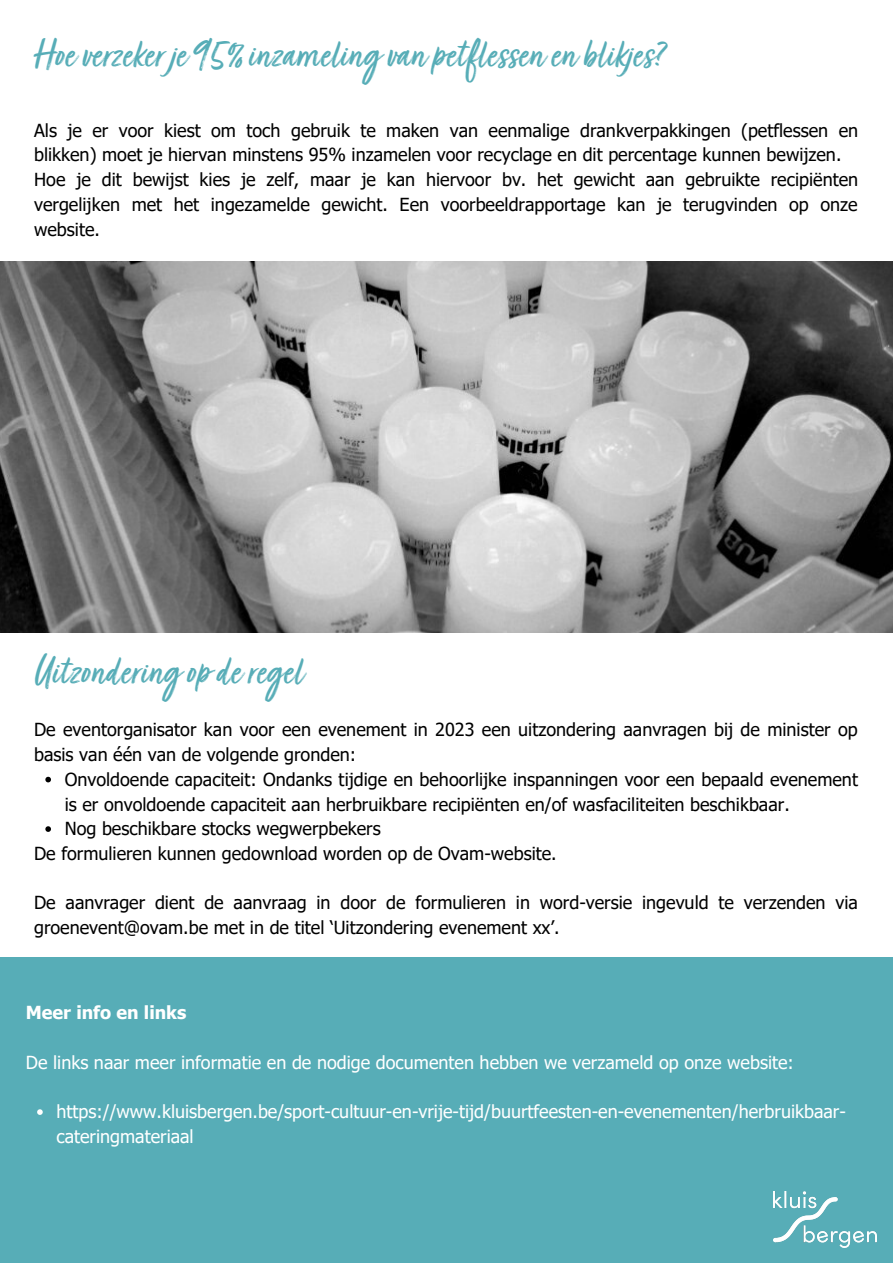
<style>
.page{position:relative;width:893px;height:1264px;background:#fff}
.page>*{position:absolute;margin:0;border:0;box-sizing:border-box;transform-origin:0 0}
.t1{font:45px "Turbinado Dry";color:#57adb7}
.t2{font:18px/24.8px "Tahoma";color:#000}
.t3{font:18px/24.8px "Tahoma";color:#fff}
.t4{font:700 18px "Tahoma";color:#fff}
</style>
<div class="page">
<img style="left:0;top:261px;width:892px;height:371px">
<div style="left:0;top:957px;width:892px;height:305px;background:#57adb7"></div>
<svg style="left:37px;top:1109px;width:6px;height:5px"></svg>
<img style="left:773px;top:1191px;width:103px;height:56px">
<svg style="left:45px;top:776px;width:6px;height:6px"></svg>
<svg style="left:45px;top:826px;width:6px;height:5px"></svg>
<p class="t1" style="left:34px;top:40px;width:633px">Hoe verzeker je95%inzamelingvanpetflessenenblikjes?</p>
<p class="t2" style="left:34px;top:117px;width:825px">Als je er voor kiest om toch gebruik te maken van eenmalige drankverpakkingen (petflessen en blikken) moet je hiervan minstens 95% inzamelen voor recyclage en dit percentage kunnen bewijzen.</p>
<p class="t2" style="left:34px;top:167px;width:825px;text-align:justify">Hoe je dit bewijst kies je zelf, maar je kan hiervoor bv. het gewicht aan gebruikte recipiënten vergelijken met het ingezamelde gewicht. Een voorbeeldrapportage kan je terugvinden op onze website.</p>
<p class="t1" style="left:34px;top:656px;width:271px">Uitzonderingopde regel</p>
<p class="t2" style="left:34px;top:716px;width:825px">De eventorganisator kan voor een evenement in 2023 een uitzondering aanvragen bij de minister op basis van één van de volgende gronden:</p>
<p class="t2" style="left:65px;top:766px;width:794px">Onvoldoende capaciteit: Ondanks tijdige en behoorlijke inspanningen voor een bepaald evenement is er onvoldoende capaciteit aan herbruikbare recipiënten en/of wasfaciliteiten beschikbaar.</p>
<p class="t2" style="left:65px;top:815px;width:317px">Nog beschikbare stocks wegwerpbekers</p>
<p class="t2" style="left:34px;top:840px;width:524px">De formulieren kunnen gedownload worden op de Ovam-website.</p>
<p class="t2" style="left:34px;top:890px;width:825px">De aanvrager dient de aanvraag in door de formulieren in word-versie ingevuld te verzenden via groenevent@ovam.be met in de titel ‘Uitzondering evenement xx’.</p>
<p class="t4" style="left:26px;top:1001px;width:162px">Meer info en links</p>
<p class="t3" style="left:26px;top:1049px;width:769px">De links naar meer informatie en de nodige documenten hebben we verzameld op onze website:</p>
<p class="t3" style="left:56px;top:1098px;width:790px">https://www.kluisbergen.be/sport-cultuur-en-vrije-tijd/buurtfeesten-en-evenementen/herbruikbaar&shy;cateringmateriaal</p>
</div>
